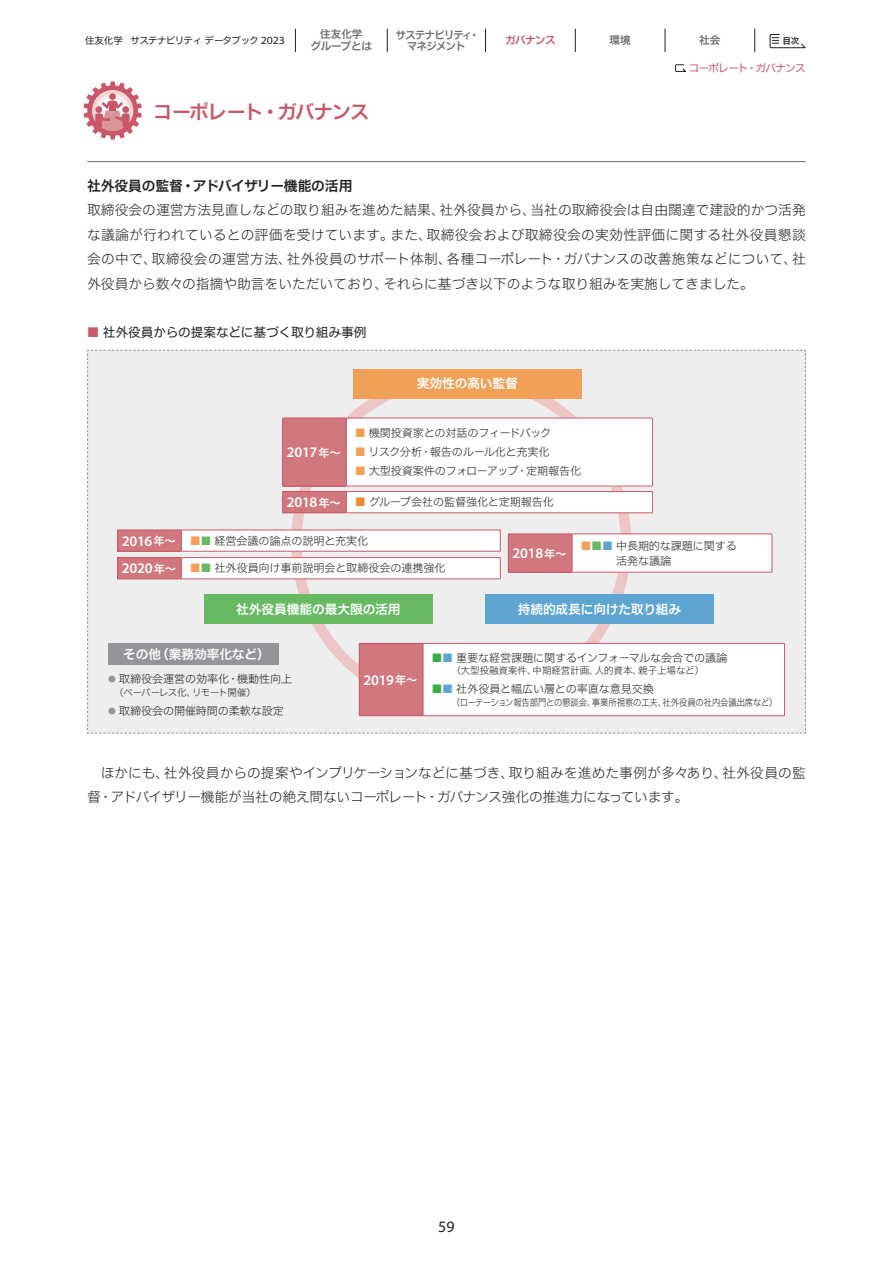
<style>
.page{position:relative;width:893px;height:1263px;background:#fff}
.page>*{position:absolute;margin:0;border:0;box-sizing:border-box;transform-origin:0 0}
.SDB大タイトル2nd{font:19.2px "Hira Kak ADK Std W6";letter-spacing:-.05em;color:#c95767}
.t1{font:15.9px "Myriad Pro";color:#231f20}
.表組_R{font:600 14.7px "Myriad Pro";letter-spacing:-.015em;color:#fff}
.本文{font:13.8px/24.5px "Hira Kaku Std N W2";letter-spacing:.02em;color:#231f20;text-align:justify}
.本文-2{font:13.8px/24.5px "Hira Kak ADK Std W2";letter-spacing:-.035em;color:#231f20}
.中見出し{font:13.8px "Hira Kaku Std N W6";letter-spacing:-.01em;color:#231f20}
.表組_R-2{font:12.75px "Hira Kaku Std N W6";letter-spacing:-.01em;color:#fff}
.チャートタイトル{font:12.75px "Hira Kaku Std N W4";letter-spacing:-.01em;color:#231f20}
.表組_L{font:11.1px/14.9px "Hira Kaku Std N W2";letter-spacing:-.01em;color:#231f20}
.表組_L-2{font:11.1px "Hira Kak ADK Std W2";letter-spacing:-.035em;color:#231f20}
.t2{font:10.65px/11.7px "Hira Kak ADK Std W6";letter-spacing:-.065em;color:#6c6d70;text-align:center}
.SDBインデックス_小{font:10.65px "Hira Kak ADK Std W4";letter-spacing:-.07em;color:#c95767}
.t3{font:10.65px "Hira Kaku Std N W6";letter-spacing:-.01em;color:#6c6d70}
.t4{font:10.65px "Hira Kak ADK Std W6";letter-spacing:-.065em;color:#c95767}
.表組_L-3{font:9.6px "Hira Kaku Std N W2";letter-spacing:-.015em;color:#231f20;scale:.88 1}
.表組_L-4{font:9.6px "Hira Kaku Std N W2";letter-spacing:-.015em;color:#231f20}
.t5{font:9.6px "Hira Kak ADK Std W4";letter-spacing:-.07em;color:#231f20}
.表組_L-5{font:9.6px "Hira Kak ADK Std W2";letter-spacing:-.08em;color:#231f20}
.t6{font:8.55px "Hira Kaku Std N W6";color:#231f20}
.s1{font-family:"Hira Kaku Std N W4"}
.s2{font-family:"Myriad Pro";font-stretch:semi-expanded;font-size:10.95px}
.s3{font-family:"Hira Kaku Std N W6"}
.s4{font-family:"Hira Kak ADK Std W6"}
.s5{font-family:"Hira Kak ADK Std W2"}
.s6{color:#c95767}
.s7{font-family:"Hira Kak ADK Std W4"}
.s8{font-family:"Hira Kaku Std N W6";font-weight:400;font-size:11.1px}
.s9{font-family:"Hira Kaku Std N W2";color:#f0a157}
.s10{font-family:"Hira Kaku Std N W2"}
.s11{color:#f0a157}
.s12{color:#eb8c30}
.s13{color:#68b963}
.s14{color:#5ea5d3}
.s15{font-size:7.8px;color:#939598}
.s16{font-family:"Hira Kaku Std N W2";color:#36ad47}
.s17{font-family:"Hira Kaku Std N W2";color:#5ea5d3}
.s18{color:#36ad47}
</style>
<div class="page">
<svg style="left:87px;top:350px;width:719px;height:384px;background:#e4e1df"></svg>
<div style="left:359px;top:643px;width:64px;height:73px;background:#d1777e"></div>
<div style="left:423px;top:643px;width:361px;height:73px;background:#fff"></div>
<hr style="left:423px;top:643px;width:362px;height:1px;background:#c95767">
<hr style="left:784px;top:644px;width:1px;height:71px;background:#c95767">
<hr style="left:423px;top:715px;width:362px;height:1px;background:#c95767">
<hr style="left:359px;top:643px;width:64px;height:1px;background:#c95767">
<hr style="left:359px;top:644px;width:1px;height:71px;background:#c95767">
<hr style="left:423px;top:644px;width:1px;height:71px;background:#c95767">
<hr style="left:359px;top:715px;width:64px;height:1px;background:#c95767">
<div style="left:283px;top:418px;width:63px;height:68px;background:#d1777e"></div>
<div style="left:346px;top:418px;width:307px;height:68px;background:#fff"></div>
<hr style="left:346px;top:418px;width:307px;height:1px;background:#c95767">
<hr style="left:652px;top:418px;width:1px;height:68px;background:#c95767">
<hr style="left:346px;top:486px;width:307px;height:1px;background:#c95767">
<hr style="left:282px;top:418px;width:64px;height:1px;background:#c95767">
<hr style="left:282px;top:418px;width:1px;height:68px;background:#c95767">
<hr style="left:346px;top:418px;width:1px;height:68px;background:#c95767">
<hr style="left:282px;top:486px;width:64px;height:1px;background:#c95767">
<hr style="left:87px;top:161px;width:719px;height:1px;background:#6c6d70">
<svg style="left:84px;top:82px;width:58px;height:58px"></svg>
<div style="left:95px;top:106px;width:7px;height:7px;background:#c95767;border-radius:50%"></div>
<div style="left:122px;top:106px;width:7px;height:7px;background:#c95767;border-radius:50%"></div>
<svg style="left:295px;top:29px;width:1px;height:23px"></svg>
<svg style="left:387px;top:29px;width:1px;height:23px"></svg>
<svg style="left:485px;top:29px;width:1px;height:23px"></svg>
<svg style="left:665px;top:29px;width:1px;height:23px"></svg>
<svg style="left:575px;top:29px;width:1px;height:23px"></svg>
<svg style="left:754px;top:29px;width:1px;height:23px"></svg>
<svg style="left:769px;top:34px;width:37px;height:15px"></svg>
<svg style="left:675px;top:64px;width:11px;height:8px"></svg>
<p class="t5" style="left:85px;top:34px;width:202px"><span class="s1">住友化学</span> サステナビリティデータブック <span class="s2">2023</span></p>
<p class="t3" style="left:320px;top:26px;width:44px">住友化学</p>
<p class="t2" style="left:311px;top:40px;width:63px">グループとは</p>
<p class="t2" style="left:396px;top:28px;width:85px">サステナビリティ<span class="s3">・</span>マネジメント</p>
<p class="t4" style="left:505px;top:33px;width:52px">ガバナンス</p>
<p class="t6" style="left:782px;top:34px;width:18px">目次</p>
<p class="t3" style="left:610px;top:32px;width:23px">環境</p>
<p class="t3" style="left:699px;top:32px;width:23px">社会</p>
<p class="SDBインデックス_小" style="left:689px;top:61px;width:119px">コーポレート<span class="s1">・</span>ガバナンス</p>
<p class="SDB大タイトル2nd" style="left:153px;top:99px;width:218px">コーポレート<span class="s3">・</span>ガバナンス</p>
<p class="中見出し" style="left:87px;top:175px;width:267px">社外役員<span class="s4">の</span>監督・<span class="s4">アドバイザリー</span>機能<span class="s4">の</span>活用</p>
<p class="本文" style="left:87px;top:197px;width:720px">取締役会<span class="s5">の</span>運営方法見直<span class="s5">しなどの</span>取<span class="s5">り</span>組<span class="s5">みを</span>進<span class="s5">めた</span>結果、社外役員<span class="s5">から</span>、当社<span class="s5">の</span>取締役会<span class="s5">は</span>自由闊達<span class="s5">で</span>建設的<span class="s5">かつ</span>活発<span class="s5">な</span>議論<span class="s5">が</span>行<span class="s5">われているとの</span>評価<span class="s5">を</span>受<span class="s5">けています</span>。<span class="s5">また</span>、取締役会<span class="s5">および</span>取締役会<span class="s5">の</span>実効性評価<span class="s5">に</span>関<span class="s5">する</span>社外役員懇談会<span class="s5">の</span>中<span class="s5">で</span>、取締役会<span class="s5">の</span>運営方法、社外役員<span class="s5">のサポート</span>体制、各種<span class="s5">コーポレート</span>・<span class="s5">ガバナンスの</span>改善施策<span class="s5">などについて</span>、社外役員<span class="s5">から</span>数々<span class="s5">の</span>指摘<span class="s5">や</span>助言<span class="s5">をいただいており</span>、<span class="s5">それらに</span>基<span class="s5">づき</span>以下<span class="s5">のような</span>取<span class="s5">り</span>組<span class="s5">みを</span>実施<span class="s5">してきました</span>。</p>
<p class="チャートタイトル" style="left:87px;top:322px;width:281px"><span class="s6">■</span> 社外役員<span class="s7">からの</span>提案<span class="s7">などに</span>基<span class="s7">づく</span>取<span class="s7">り</span>組<span class="s7">み</span>事例</p>
<p class="表組_R-2" style="left:417px;top:374px;width:102px">実効性<span class="s4">の</span>高<span class="s4">い</span>監督</p>
<p class="表組_R" style="left:287px;top:443px;width:55px">2017<span class="s8">年～</span></p>
<p class="表組_L-2" style="left:355px;top:426px;width:198px"><span class="s9">■</span> <span class="s10">機関投資家</span>との<span class="s10">対話</span>のフィードバック</p>
<p class="表組_L" style="left:355px;top:444px;width:196px"><span class="s11">■</span> <span class="s5">リスク</span>分析・報告<span class="s5">のルール</span>化<span class="s5">と</span>充実化</p>
<p class="表組_L" style="left:355px;top:464px;width:228px"><span class="s11">■</span> 大型投資案件<span class="s5">のフォローアップ</span>・定期報告化</p>
<p class="表組_R" style="left:287px;top:493px;width:55px">2018<span class="s8">年～</span></p>
<p class="表組_L" style="left:355px;top:495px;width:201px"><span class="s12">■</span> <span class="s5">グループ</span>会社<span class="s5">の</span>監督強化<span class="s5">と</span>定期報告化</p>
<p class="表組_R" style="left:122px;top:531px;width:55px">2016<span class="s8">年～</span></p>
<p class="表組_L" style="left:190px;top:533px;width:180px"><span class="s11">■</span><span class="s13">■</span> 経営会議<span class="s5">の</span>論点<span class="s5">の</span>説明<span class="s5">と</span>充実化</p>
<p class="表組_R" style="left:122px;top:559px;width:56px">2020<span class="s8">年～</span></p>
<p class="表組_L" style="left:190px;top:561px;width:257px"><span class="s11">■</span><span class="s13">■</span> 社外役員向<span class="s5">け</span>事前説明会<span class="s5">と</span>取締役会<span class="s5">の</span>連携強化</p>
<p class="表組_R" style="left:512px;top:544px;width:55px">2018<span class="s8">年～</span></p>
<p class="表組_L" style="left:616px;top:538px;width:122px;text-indent:-36px"><span class="s11">■</span><span class="s13">■</span><span class="s14">■</span> 中長期的<span class="s5">な</span>課題<span class="s5">に</span>関<span class="s5">する</span>活発<span class="s5">な</span>議論</p>
<p class="表組_R-2" style="left:236px;top:599px;width:166px">社外役員機能<span class="s4">の</span>最大限<span class="s4">の</span>活用</p>
<p class="表組_R-2" style="left:123px;top:644px;width:148px"><span class="s4">その</span>他（業務効率化<span class="s4">など</span>）</p>
<p class="表組_L" style="left:108px;top:671px;width:185px"><span class="s15">●</span> 取締役会運営<span class="s5">の</span>効率化・機動性向上</p>
<p class="表組_L-5" style="left:114px;top:686px;width:144px"><span class="s10">（</span>ペーパーレス<span class="s10">化、</span>リモート<span class="s10">開催）</span></p>
<p class="表組_L" style="left:108px;top:703px;width:177px"><span class="s15">●</span> 取締役会<span class="s5">の</span>開催時間<span class="s5">の</span>柔軟<span class="s5">な</span>設定</p>
<p class="表組_R" style="left:363px;top:670px;width:55px">2019<span class="s8">年～</span></p>
<p class="表組_R-2" style="left:518px;top:599px;width:165px">持続的成長<span class="s4">に</span>向<span class="s4">けた</span>取<span class="s4">り</span>組<span class="s4">み</span></p>
<p class="表組_L-2" style="left:431px;top:650px;width:297px"><span class="s16">■</span><span class="s17">■</span> <span class="s10">重要</span>な<span class="s10">経営課題</span>に<span class="s10">関</span>するインフォーマルな<span class="s10">会合</span>での<span class="s10">議論</span></p>
<p class="表組_L-4" style="left:451px;top:663px;width:254px">（大型投融資案件、中期経営計画、人的資本、親子上場<span class="s5">など</span>）</p>
<p class="表組_L" style="left:431px;top:682px;width:224px"><span class="s18">■</span><span class="s14">■</span> 社外役員<span class="s5">と</span>幅広<span class="s5">い</span>層<span class="s5">との</span>率直<span class="s5">な</span>意見交換</p>
<p class="表組_L-3" style="left:452px;top:695px;width:372px">（<span class="s5">ローテーション</span>報告部門<span class="s5">との</span>懇談会、事業所視察<span class="s5">の</span>工夫、社外役員<span class="s5">の</span>社内会議出席<span class="s5">など</span>）</p>
<p class="本文-2" style="left:87px;top:760px;width:720px;text-indent:14px">ほかにも<span class="s10">、社外役員</span>からの<span class="s10">提案</span>やインプリケーションなどに<span class="s10">基</span>づき<span class="s10">、取</span>り<span class="s10">組</span>みを<span class="s10">進</span>めた<span class="s10">事例</span>が<span class="s10">多々</span>あり<span class="s10">、社外役員</span>の<span class="s10">監督・</span>アドバイザリー<span class="s10">機能</span>が<span class="s10">当社</span>の<span class="s10">絶</span>え<span class="s10">間</span>ないコーポレート<span class="s10">・</span>ガバナンス<span class="s10">強化</span>の<span class="s10">推進力</span>になっています<span class="s10">。</span></p>
<p class="t1" style="left:438px;top:1216px;width:18px">59</p>
</div>
